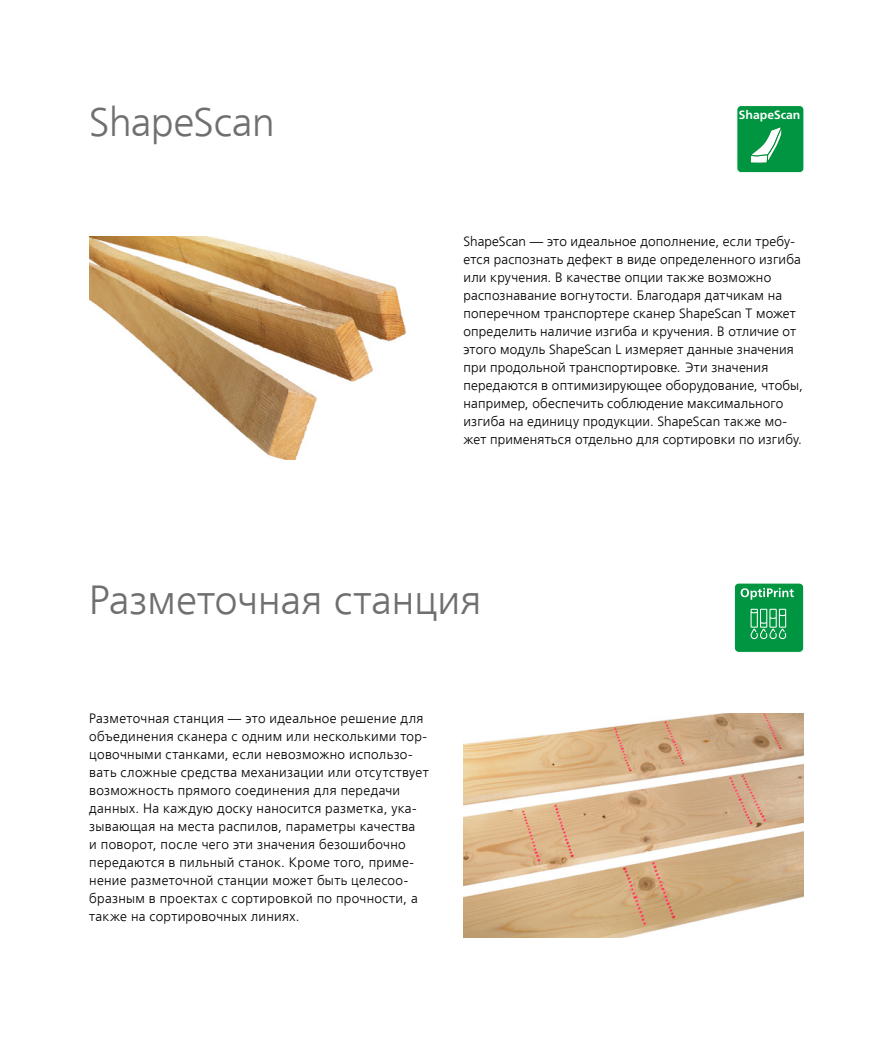
<style>
.page{position:relative;width:893px;height:1042px;background:#fff}
.page>*{position:absolute;margin:0;border:0;box-sizing:border-box;transform-origin:0 0}
.t1{font:300 40.5px "Frutiger LTCYR";color:#706f6f}
.t2{font:300 13.5px/18px "Frutiger LTCYR";letter-spacing:.02em;color:#000}
.t3{font:700 12px "Frutiger Neue LT Pro";color:#fff}
</style>
<div class="page">
<img style="left:89px;top:236px;width:317px;height:223px">
<img style="left:463px;top:713px;width:341px;height:225px">
<div style="left:734px;top:583px;width:70px;height:69px;background:#009641;border-radius:4px"></div>
<div style="left:734px;top:583px;width:70px;height:69px;border:1px solid #fff;border-radius:4px"></div>
<svg style="left:741px;top:588px;width:53px;height:12px"></svg>
<svg style="left:751px;top:609px;width:35px;height:30px"></svg>
<div style="left:737px;top:106px;width:67px;height:67px;background:#009641;border-radius:4px"></div>
<div style="left:737px;top:105px;width:67px;height:68px;border:1px solid #fff;border-radius:4px"></div>
<svg style="left:750px;top:127px;width:32px;height:36px"></svg>
<h1 class="t1" style="left:89px;top:101px;width:187px">ShapeScan</h1>
<p class="t3" style="left:739px;top:108px;width:63px">ShapeScan</p>
<p class="t2" style="left:463px;top:233px;width:341px">ShapeScan — это идеальное дополнение, если требу&shy;ется распознать дефект в виде определенного изгиба или кручения. В качестве опции также возможно распознавание вогнутости. Благодаря датчикам на поперечном транспортере сканер ShapeScan T может определить наличие изгиба и кручения. В отличие от этого модуль ShapeScan L измеряет данные значения при продольной транспортировке. Эти значения передаются в оптимизирующее оборудование, чтобы, например, обеспечить соблюдение максимального изгиба на единицу продукции. ShapeScan также мо&shy;жет применяться отдельно для сортировки по изгибу.</p>
<h1 class="t1" style="left:89px;top:579px;width:393px">Разметочная станция</h1>
<p class="t2" style="left:89px;top:710px;width:341px">Разметочная станция — это идеальное решение для объединения сканера с одним или несколькими тор&shy;цовочными станками, если невозможно использо&shy;вать сложные средства механизации или отсутствует возможность прямого соединения для передачи данных. На каждую доску наносится разметка, ука&shy;зывающая на места распилов, параметры качества<br>и поворот, после чего эти значения безошибочно передаются в пильный станок. Кроме того, приме&shy;нение разметочной станции может быть целесоо&shy;бразным в проектах с сортировкой по прочности, а также на сортировочных линиях.</p>
</div>
